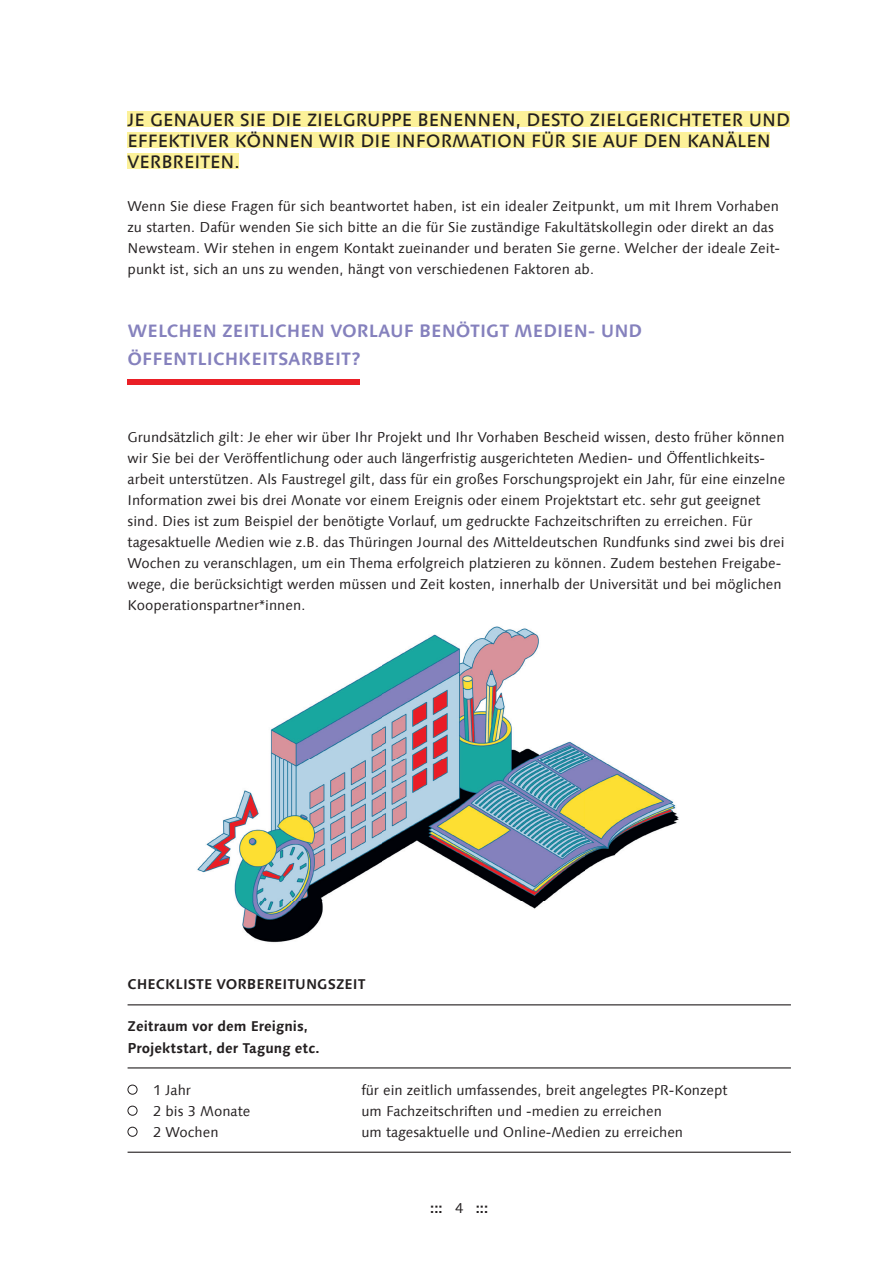
<style>
.page{position:relative;width:893px;height:1263px;background:#fff}
.page>*{position:absolute;margin:0;border:0;box-sizing:border-box;transform-origin:0 0}
.t1{font:500 18px/21px "Linotype Syntax Com";color:#231f20}
.t2{font:700 18px/28.7px "Linotype Syntax Com";color:#8581bd}
.t3{font:14.25px/21px "Linotype Syntax Com";color:#231f20}
.t4{font:700 14.25px/21px "Linotype Syntax Com";color:#231f20}
.s1{font-weight:400}
</style>
<div class="page">
<div style="left:128px;top:111px;width:662px;height:15px;background:#fcf199"></div>
<div style="left:128px;top:132px;width:642px;height:15px;background:#fcf199"></div>
<div style="left:128px;top:153px;width:111px;height:15px;background:#fcf199"></div>
<img style="left:197px;top:626px;width:482px;height:317px">
<div style="left:128px;top:379px;width:232px;height:5px;background:#ea1f26"></div>
<div style="left:128px;top:1085px;width:9px;height:9px;border:1px solid #231f20;border-radius:50%"></div>
<div style="left:128px;top:1106px;width:9px;height:10px;border:1px solid #231f20;border-radius:50%"></div>
<div style="left:128px;top:1127px;width:9px;height:10px;border:1px solid #231f20;border-radius:50%"></div>
<hr style="left:128px;top:1004px;width:663px;height:1px;background:#231f20">
<hr style="left:128px;top:1152px;width:663px;height:1px;background:#231f20">
<hr style="left:128px;top:1067px;width:663px;height:1px;background:#231f20">
<p class="t1" style="left:128px;top:109px;width:664px">JE GENAUER SIE DIE ZIELGRUPPE BENENNEN, DESTO ZIELGERICHTETER UND<br>EFFEKTIVER KÖNNEN WIR DIE INFORMATION FÜR SIE AUF DEN KANÄLEN<br>VERBREITEN.</p>
<p class="t3" style="left:128px;top:195px;width:654px">Wenn Sie diese Fragen für sich beantwortet haben, ist ein idealer Zeitpunkt, um mit Ihrem Vorhaben zu starten. Dafür wenden Sie sich bitte an die für Sie zuständige Fakultätskollegin oder direkt an das Newsteam. Wir stehen in engem Kontakt zueinander und beraten Sie gerne. Welcher der ideale Zeit&shy;punkt ist, sich an uns zu wenden, hängt von verschiedenen Faktoren ab.</p>
<p class="t2" style="left:128px;top:316px;width:516px">WELCHEN ZEITLICHEN VORLAUF BENÖTIGT MEDIEN- UND<br>ÖFFENTLICHKEITSARBEIT?</p>
<p class="t3" style="left:128px;top:426px;width:659px">Grundsätzlich gilt: Je eher wir über Ihr Projekt und Ihr Vorhaben Bescheid wissen, desto früher können wir Sie bei der Veröffentlichung oder auch längerfristig ausgerichteten Medien- und Öffentlichkeits&shy;arbeit unterstützen. Als Faustregel gilt, dass für ein großes Forschungsprojekt ein Jahr, für eine einzelne Information zwei bis drei Monate vor einem Ereignis oder einem Projektstart etc. sehr gut geeignet sind. Dies ist zum Beispiel der benötigte Vorlauf, um gedruckte Fachzeitschriften zu erreichen. Für tagesaktuelle Medien wie z.B. das Thüringen Journal des Mitteldeutschen Rundfunks sind zwei bis drei Wochen zu veranschlagen, um ein Thema erfolgreich platzieren zu können. Zudem bestehen Freigabe&shy;wege, die berücksichtigt werden müssen und Zeit kosten, innerhalb der Universität und bei möglichen Kooperationspartner*innen.</p>
<p class="t4" style="left:128px;top:974px;width:240px">CHECKLISTE VORBEREITUNGSZEIT</p>
<p class="t4" style="left:128px;top:1016px;width:194px">Zeitraum vor dem Ereignis,<br>Projektstart, der Tagung etc.</p>
<p class="t3" style="left:153px;top:1079px;width:39px">1 Jahr</p>
<p class="t3" style="left:361px;top:1079px;width:368px">für ein zeitlich umfassendes, breit angelegtes PR-Konzept</p>
<p class="t3" style="left:153px;top:1100px;width:99px">2 bis 3 Monate</p>
<p class="t3" style="left:361px;top:1100px;width:302px">um Fachzeitschriften und -medien zu erreichen</p>
<p class="t3" style="left:153px;top:1121px;width:67px">2 Wochen</p>
<p class="t3" style="left:361px;top:1121px;width:323px">um tagesaktuelle und Online-Medien zu erreichen</p>
<p class="t4" style="left:430px;top:1198px;width:59px">::: <span class="s1">4</span> :::</p>
</div>
